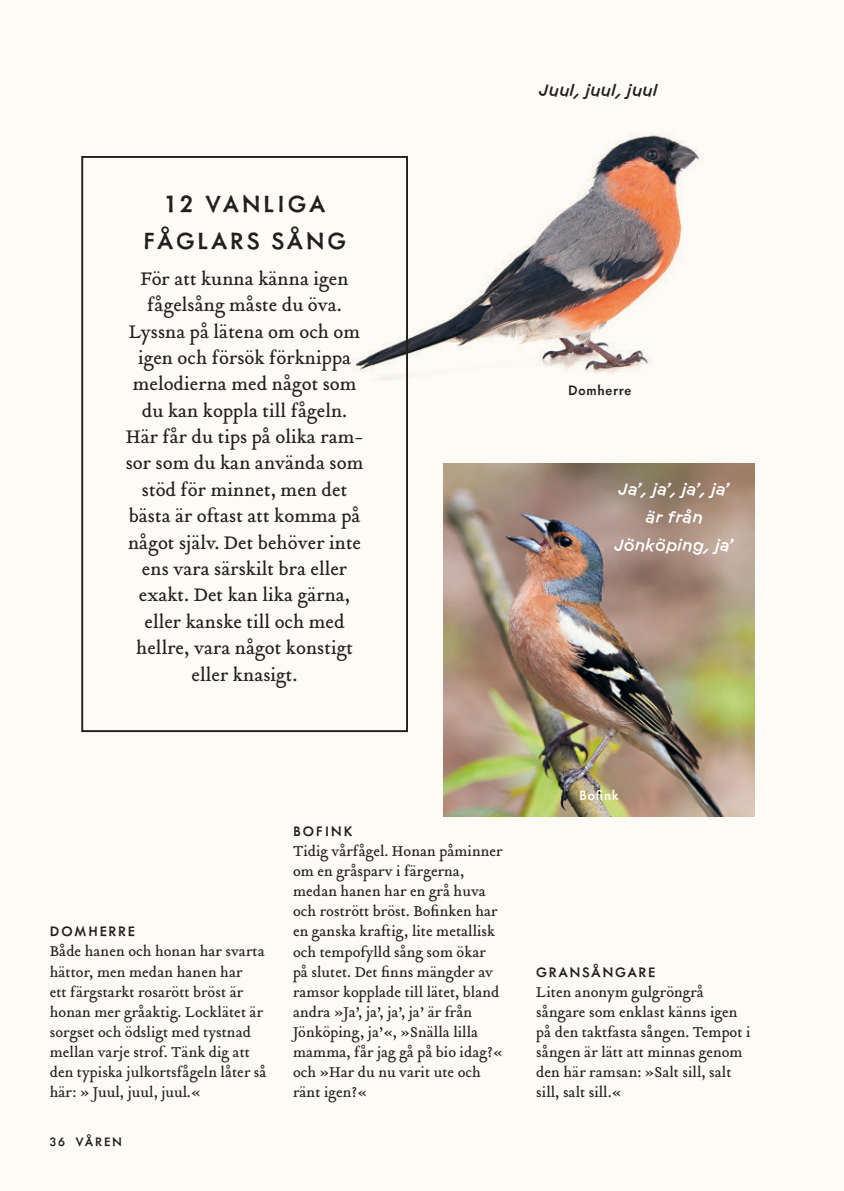
<style>
.page{position:relative;width:844px;height:1191px;background:#fff}
.page>*{position:absolute;margin:0;border:0;box-sizing:border-box;transform-origin:0 0}
.t1{font:500 26.78px/36.4px "Metallophile Sp 8";letter-spacing:.1em;color:#231f20;text-align:center}
.t2{font:20.12px/26.4px "Tribute OT";color:#231f20;text-align:center}
.t3{font:17.5px/28px "GT Haptik Medium Rotalic";letter-spacing:.025em;color:#fff;text-align:center}
.t4{font:17.5px "GT Haptik Medium Rotalic";letter-spacing:.025em;color:#231f20}
.t5{font:15.75px/20.1px "Tribute OT";color:#231f20}
.t6{font:500 15.75px "Metallophile Sp 8";letter-spacing:.1em;color:#231f20}
.t7{font:500 15.75px "Metallophile Sp 8";letter-spacing:.015em;color:#231f20}
.t8{font:500 15.75px "Metallophile Sp 8";color:#fffef6}
.t9{font:500 14px "Metallophile Sp 8";letter-spacing:.12em;color:#231f20}
.s1{font-style:italic}
</style>
<div class="page">
<img style="left:443px;top:463px;width:311px;height:353px">
<img style="left:333px;top:132px;width:372px;height:275px">
<div style="left:81px;top:156px;width:327px;height:576px;border:2px solid #231f20"></div>
<h1 class="t1" style="left:143px;top:185px;width:204px">12 VANLIGA<br>FÅGLARS SÅNG</h1>
<p class="t2" style="left:126px;top:265px;width:239px">För att kunna känna igen fågelsång måste du öva.<br>Lyssna på lätena om och om igen och försök förknippa melodierna med något som du kan koppla till fågeln.<br>Här får du tips på olika ram&shy;sor som du kan använda som stöd för minnet, men det bästa är oftast att komma på något själv. Det behöver inte ens vara särskilt bra eller exakt. Det kan lika gärna, eller kanske till och med hellre, vara något konstigt eller knasigt.</p>
<p class="t4" style="left:539px;top:79px;width:120px">Juul, juul, juul</p>
<p class="t7" style="left:568px;top:381px;width:65px">Domherre</p>
<p class="t3" style="left:614px;top:475px;width:121px">Ja’, ja’, ja’, ja’ är från<br>Jönköping, ja’</p>
<p class="t6" style="left:50px;top:922px;width:87px">DOMHERRE</p>
<p class="t5" style="left:50px;top:941px;width:218px">Både hanen och honan har svarta hättor, men medan hanen har<br>ett färgstarkt rosarött bröst är honan mer gråaktig. Locklätet är sorgset och ödsligt med tystnad mellan varje strof. Tänk dig att den typiska julkortsfågeln låter så här: » Juul, juul, juul<span class="s1">.</span>«</p>
<p class="t9" style="left:50px;top:1133px;width:74px">36 VÅREN</p>
<p class="t6" style="left:293px;top:821px;width:61px">BOFINK</p>
<p class="t5" style="left:293px;top:841px;width:211px">Tidig vårfågel. Honan påminner om en gråsparv i färgerna, medan hanen har en grå huva och rostrött bröst. Bofinken har en ganska kraftig, lite metallisk och tempofylld sång som ökar på slutet. Det finns mängder av ramsor kopplade till lätet, bland andra »Ja’, ja’, ja’, ja’ är från<br>Jönköping, ja’«, »Snälla lilla mamma, får jag gå på bio idag?« och »Har du nu varit ute och ränt igen?«</p>
<p class="t8" style="left:579px;top:785px;width:41px">Bofink</p>
<p class="t6" style="left:536px;top:962px;width:121px">GRANSÅNGARE</p>
<p class="t5" style="left:536px;top:981px;width:216px">Liten anonym gulgröngrå sångare som enklast känns igen på den taktfasta sången. Tempot i sången är lätt att minnas genom den här ramsan: »Salt sill, salt sill, salt sill.«</p>
</div>
